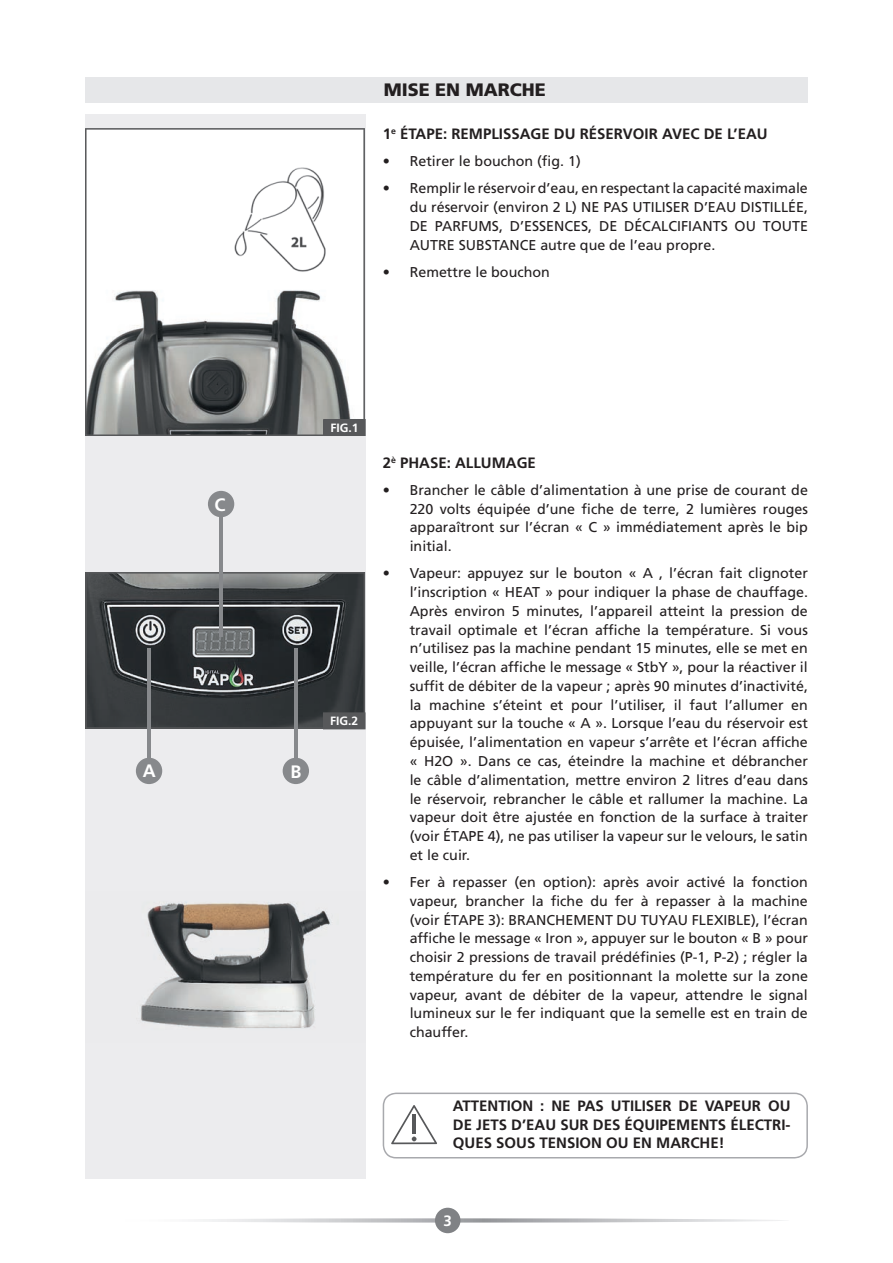
<style>
.page{position:relative;width:893px;height:1263px;background:#fff}
.page>*{position:absolute;margin:0;border:0;box-sizing:border-box;transform-origin:0 0}
.t1{font:900 18px "Frutiger LT Std";color:#231f20}
.t2{font:700 18px "Frutiger LT Std";color:#fff}
.t3{font:700 15px/18.8px "Frutiger LT Std";color:#231f20;text-align:justify}
.t4{font:700 15px "Frutiger LT Std";color:#fff}
.t5{font:14.25px/18.8px "Frutiger LT Std";color:#231f20;text-align:justify}
.t6{font:700 12px "Frutiger LT Std";color:#fff}
</style>
<div class="page">
<div style="left:85px;top:114px;width:281px;height:1064px;background:#ececee"></div>
<svg style="left:85px;top:128px;width:280px;height:308px;background:#bdbebe"></svg>
<svg style="left:323px;top:419px;width:43px;height:17px"></svg>
<img style="left:221px;top:142px;width:132px;height:140px">
<svg style="left:85px;top:572px;width:280px;height:157px;background:#44474a"></svg>
<hr style="left:147px;top:648px;width:3px;height:123px;background:#87898c">
<hr style="left:294px;top:648px;width:3px;height:123px;background:#87898c">
<hr style="left:220px;top:514px;width:3px;height:122px;background:#87898c">
<div style="left:208px;top:491px;width:26px;height:26px;background:#87898c;border-radius:50%"></div>
<div style="left:136px;top:758px;width:26px;height:26px;background:#87898c;border-radius:50%"></div>
<div style="left:283px;top:758px;width:26px;height:26px;background:#87898c;border-radius:50%"></div>
<img style="left:141px;top:902px;width:190px;height:126px">
<svg style="left:200px;top:1218px;width:584px;height:4px"></svg>
<div style="left:435px;top:1208px;width:25px;height:25px;background:#808285;border-radius:50%"></div>
<div style="left:85px;top:77px;width:723px;height:26px;background:#e6e7e9"></div>
<svg style="left:383px;top:1092px;width:425px;height:66px"></svg>
<p class="t1" style="left:384px;top:79px;width:164px">MISE EN MARCHE</p>
<p class="t3" style="left:383px;top:124px;width:386px">1<sup>e</sup> ÉTAPE: REMPLISSAGE DU RÉSERVOIR AVEC DE L’EAU</p>
<p class="t5" style="left:383px;top:152px;width:200px">• Retirer le bouchon (fig. 1)</p>
<p class="t5" style="left:410px;top:179px;width:400px;text-indent:-27px">• Remplir le réservoir d’eau, en respectant la capacité maximale du réservoir (environ 2 L) NE PAS UTILISER D’EAU DISTILLÉE, DE PARFUMS, D’ESSENCES, DE DÉCALCIFIANTS OU TOUTE AUTRE SUBSTANCE autre que de l’eau propre.</p>
<p class="t5" style="left:383px;top:263px;width:169px">• Remettre le bouchon</p>
<p class="t2" style="left:215px;top:494px;width:12px">C</p>
<p class="t2" style="left:143px;top:760px;width:14px">A</p>
<p class="t2" style="left:290px;top:761px;width:12px">B</p>
<p class="t6" style="left:330px;top:421px;width:29px">FIG.1</p>
<p class="t6" style="left:330px;top:714px;width:29px">FIG.2</p>
<p class="t3" style="left:383px;top:453px;width:155px">2<sup>è</sup> PHASE: ALLUMAGE</p>
<p class="t5" style="left:410px;top:481px;width:400px;text-indent:-27px">• Brancher le câble d’alimentation à une prise de courant de 220 volts équipée d’une fiche de terre, 2 lumières rouges apparaîtront sur l’écran « C » immédiatement après le bip initial.</p>
<p class="t5" style="left:410px;top:564px;width:400px;text-indent:-27px">• Vapeur: appuyez sur le bouton « A , l’écran fait clignoter l’inscription « HEAT » pour indiquer la phase de chauffage.<br>Après environ 5 minutes, l’appareil atteint la pression de travail optimale et l’écran affiche la température. Si vous n’utilisez pas la machine pendant 15 minutes, elle se met en veille, l’écran affiche le message « StbY », pour la réactiver il suffit de débiter de la vapeur ; après 90 minutes d’inactivité, la machine s’éteint et pour l’utiliser, il faut l’allumer en appuyant sur la touche « A ». Lorsque l’eau du réservoir est épuisée, l’alimentation en vapeur s’arrête et l’écran affiche « H2O ». Dans ce cas, éteindre la machine et débrancher le câble d’alimentation, mettre environ 2 litres d’eau dans le réservoir, rebrancher le câble et rallumer la machine. La vapeur doit être ajustée en fonction de la surface à traiter (voir ÉTAPE 4), ne pas utiliser la vapeur sur le velours, le satin et le cuir.</p>
<p class="t5" style="left:410px;top:873px;width:400px;text-indent:-27px">• Fer à repasser (en option): après avoir activé la fonction vapeur, brancher la fiche du fer à repasser à la machine (voir ÉTAPE 3): BRANCHEMENT DU TUYAU FLEXIBLE), l’écran affiche le message « Iron », appuyer sur le bouton « B » pour choisir 2 pressions de travail prédéfinies (P-1, P-2) ; régler la température du fer en positionnant la molette sur la zone vapeur, avant de débiter de la vapeur, attendre le signal lumineux sur le fer indiquant que la semelle est en train de chauffer.</p>
<p class="t3" style="left:453px;top:1096px;width:339px">ATTENTION : NE PAS UTILISER DE VAPEUR OU DE JETS D’EAU SUR DES ÉQUIPEMENTS ÉLECTRI-QUES SOUS TENSION OU EN MARCHE!</p>
<p class="t4" style="left:444px;top:1212px;width:10px">3</p>
</div>
